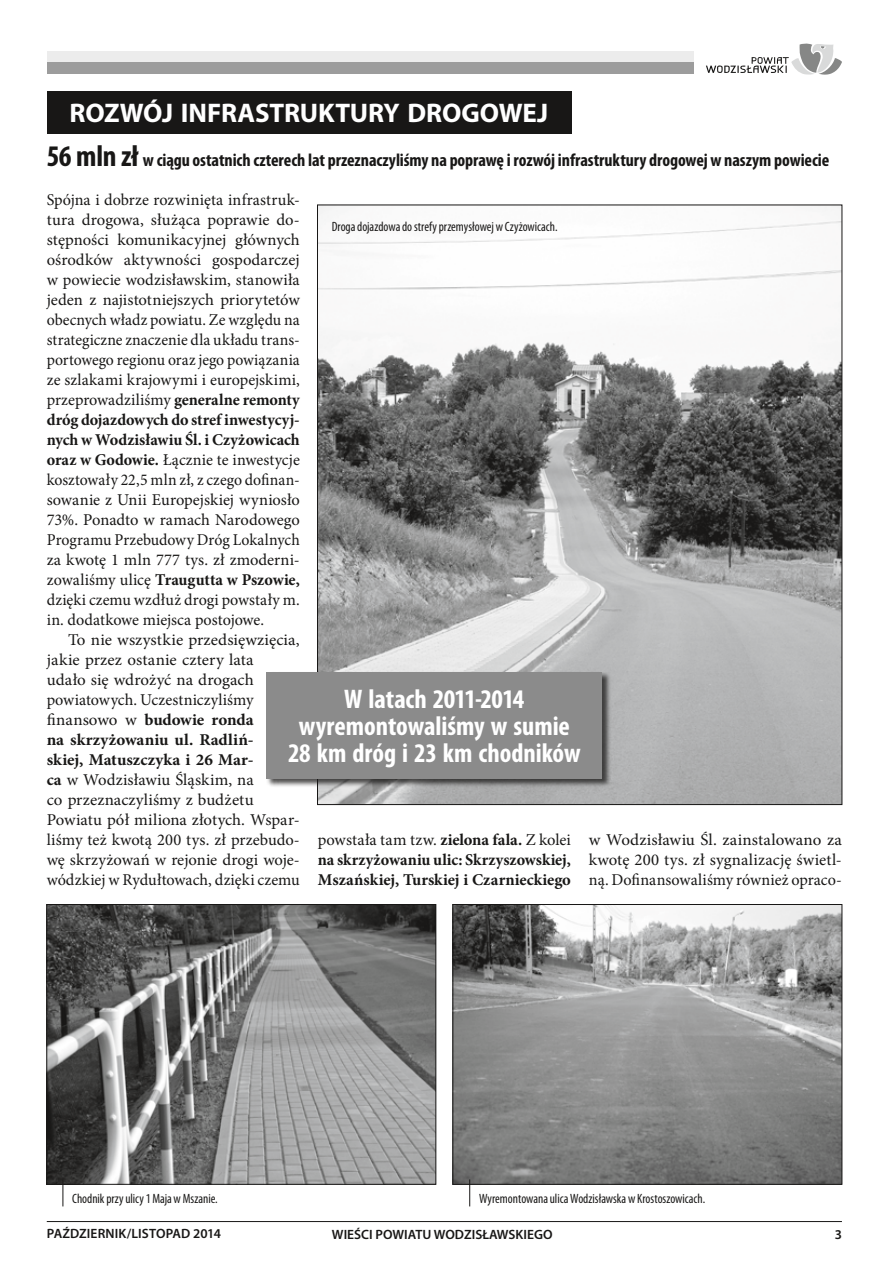
<style>
.page{position:relative;width:893px;height:1263px;background:#fff}
.page>*{position:absolute;margin:0;border:0;box-sizing:border-box;transform-origin:0 0}
.t1{font:700 condensed 27px/27px "Myriad Pro";color:#fff;text-align:center}
.t2{font:700 27px "Myriad Pro";letter-spacing:-.005em;color:#fff}
.t3{font:700 condensed 18px "Myriad Pro";letter-spacing:-.005em;color:#181716}
.t4{font:16.5px/20px "Minion Pro";letter-spacing:.005em;color:#181716;text-align:justify}
.t5{font:700 16.5px/20px "Minion Pro";letter-spacing:-.005em;color:#181716;text-align:justify}
.t6{font:condensed 13.5px "Myriad Pro";color:#181716;scale:.96 1}
.t7{font:600 13.5px "Myriad Pro";color:#181716}
.s1{font-size:30px}
.s2{font-weight:700}
.s3{font-weight:400}
</style>
<div class="page">
<svg style="left:706px;top:43px;width:136px;height:32px"></svg>
<div style="left:47px;top:51px;width:646px;height:11px;background:#ececec"></div>
<div style="left:47px;top:62px;width:646px;height:11px;background:#9c9c9c"></div>
<hr style="left:47px;top:1221px;width:795px;height:1px;background:#181716">
<div style="left:47px;top:91px;width:524px;height:42px;background:#181716"></div>
<img style="left:319px;top:207px;width:521px;height:596px">
<div style="left:266px;top:671px;width:355px;height:122px;background:#181716;opacity:.75"></div>
<div style="left:266px;top:672px;width:336px;height:106px;background:#8b8b8b"></div>
<img style="left:49px;top:906px;width:385px;height:276px">
<div style="left:47px;top:904px;width:389px;height:280px;border:1px solid #181716"></div>
<img style="left:455px;top:906px;width:385px;height:276px">
<div style="left:453px;top:904px;width:389px;height:280px;border:1px solid #181716"></div>
<svg style="left:63px;top:1179px;width:1px;height:27px"></svg>
<svg style="left:469px;top:1179px;width:1px;height:27px"></svg>
<h1 class="t2" style="left:70px;top:95px;width:480px">ROZWÓJ INFRASTRUKTURY DROGOWEJ</h1>
<p class="t3" style="left:47px;top:148px;width:784px"><span class="s1">56 mln zł</span> wciągu ostatnich czterech lat przeznaczyliśmy na poprawę i rozwój infrastruktury drogowej wnaszym powiecie</p>
<p class="t4" style="left:47px;top:190px;width:255px">Spójna i dobrze rozwinięta infrastruk&shy;tura drogowa, służąca poprawie do&shy;stępności komunikacyjnej głównych ośrodków aktywności gospodarczej w powiecie wodzisławskim, stanowiła jeden z najistotniejszych priorytetów obecnych władz powiatu. Ze względu na strategiczne znaczenie dla układu trans&shy;portowego regionu oraz jego powiązania ze szlakami krajowymi i europejskimi, przeprowadziliśmy <span class="s2">generalne remonty dróg dojazdowych do stref inwestycyj&shy;nych w Wodzisławiu Śl. i Czyżowicach oraz w Godowie.</span> Łącznie te inwestycje kosztowały 22,5 mln zł, z czego dofinan&shy;sowanie z Unii Europejskiej wyniosło 73%. Ponadto w ramach Narodowego Programu Przebudowy Dróg Lokalnych za kwotę 1 mln 777 tys. zł zmoderni&shy;zowaliśmy ulicę <span class="s2">Traugutta w Pszowie, </span>dzięki czemu wzdłuż drogi powstały m. in. dodatkowe miejsca postojowe.</p>
<p class="t4" style="left:47px;top:629px;width:255px;text-align:left;text-indent:21px">To nie wszystkie przedsięwzięcia, jakie przez ostanie cztery lata<br>udało się wdrożyć na drogach powiatowych. Uczestniczyliśmy finansowo w <span class="s2">budowie ronda<br>na skrzyżowaniu ul. Radliń-<br>skiej, Matuszczyka i 26 Mar-<br>ca</span> w Wodzisławiu Śląskim, na<br>co przeznaczyliśmy z budżetu<br>Powiatu pół miliona złotych. Wspar&shy;liśmy też kwotą 200 tys. zł przebudo&shy;wę skrzyżowań w rejonie drogi woje&shy;wódzkiej w Rydułtowach, dzięki czemu</p>
<p class="t6" style="left:332px;top:218px;width:237px">Droga dojazdowa do strefy przemysłowej w Czyżowicach.</p>
<h1 class="t1" style="left:288px;top:685px;width:294px">W latach 2011-2014 wyremontowaliśmy w sumie<br>28 km dróg i 23 km chodników</h1>
<p class="t5" style="left:318px;top:829px;width:255px"><span class="s3">powstała tam tzw.</span> zielona fala. <span class="s3">Z kolei </span>na skrzyżowaniu ulic: Skrzyszowskiej, Mszańskiej, Turskiej i Czarnieckiego</p>
<p class="t4" style="left:589px;top:829px;width:255px">w Wodzisławiu Śl. zainstalowano za kwotę 200 tys. zł sygnalizację świetl&shy;ną. Dofinansowaliśmy również opraco-</p>
<p class="t6" style="left:72px;top:1190px;width:153px">Chodnik przy ulicy 1 Maja w Mszanie.</p>
<p class="t6" style="left:479px;top:1190px;width:237px">Wyremontowana ulica Wodzisławska w Krostoszowicach.</p>
<p class="t7" style="left:47px;top:1224px;width:176px">PAŹDZIERNIK/LISTOPAD 2014</p>
<p class="t7" style="left:332px;top:1225px;width:222px">WIEŚCI POWIATU WODZISŁAWSKIEGO</p>
<p class="t7" style="left:835px;top:1225px;width:9px">3</p>
</div>
